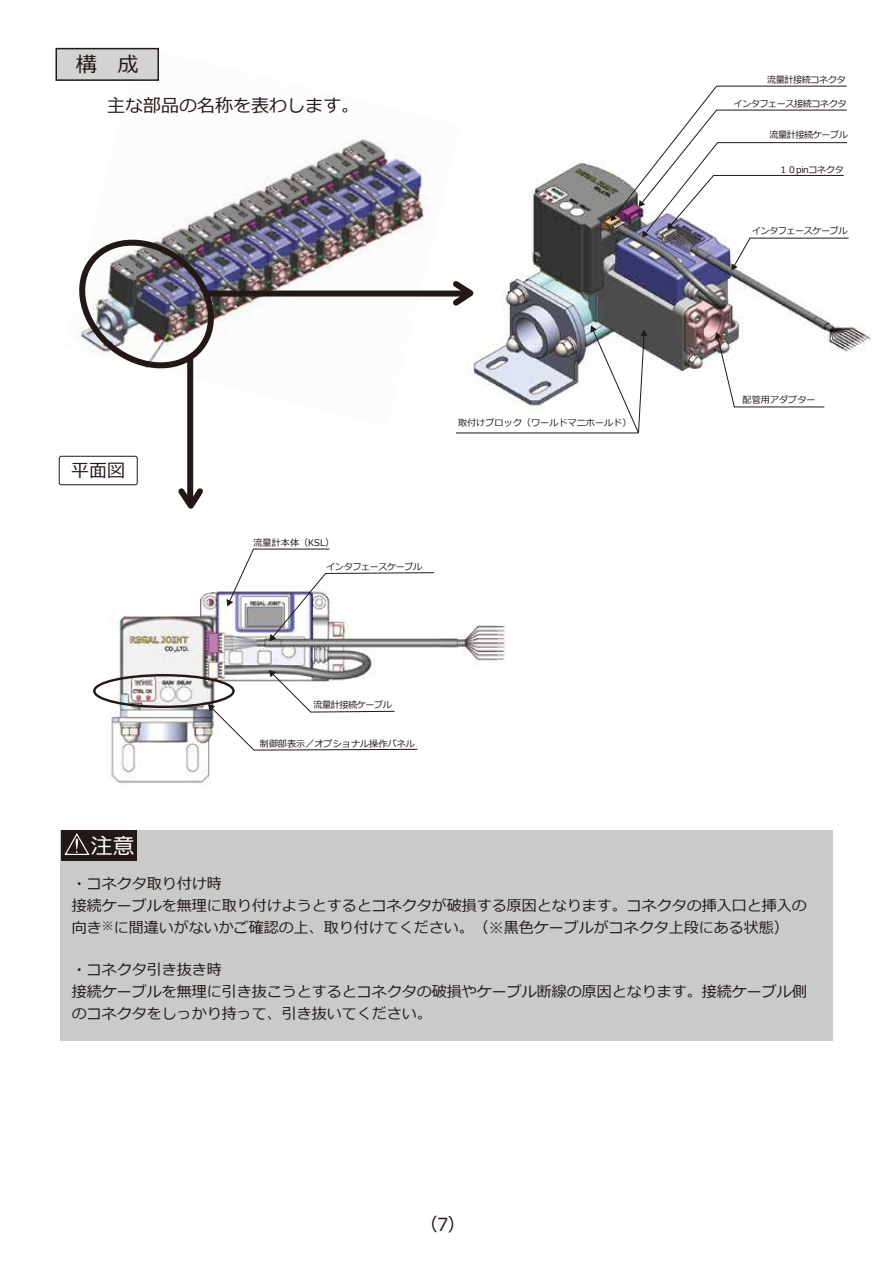
<style>
.page{position:relative;width:893px;height:1263px;background:#fff}
.page>*{position:absolute;margin:0;border:0;box-sizing:border-box;transform-origin:0 0}
.t1{font:21.9px "Meiryo";color:#fff}
.t2{font:21px "Meiryo";color:#221815}
.t3{font:18px "Meiryo";color:#221815}
.t4{font:15px/21.9px "Meiryo";color:#221815}
.t5{font:9.15px "Meiryo";letter-spacing:-.05em;color:#221815}
.t6{font:9.15px "Meiryo";color:#221815}
</style>
<div class="page">
<img style="left:93px;top:477px;width:412px;height:307px">
<div style="left:60px;top:830px;width:772px;height:210px;background:#c9caca"></div>
<div style="left:62px;top:830px;width:75px;height:31px;background:#221815"></div>
<svg style="left:64px;top:833px;width:26px;height:22px"></svg>
<img style="left:471px;top:161px;width:399px;height:251px">
<img style="left:64px;top:47px;width:384px;height:379px">
<div style="left:56px;top:48px;width:103px;height:33px;background:#d3d3d4;border:2px solid #221815"></div>
<div style="left:59px;top:456px;width:79px;height:29px;border:1px solid #221815;border-radius:2px"></div>
<img style="left:73px;top:228px;width:147px;height:143px">
<div style="left:206px;top:291px;width:258px;height:6px;background:#221815"></div>
<div style="left:187px;top:357px;width:6px;height:141px;background:#221815"></div>
<svg style="left:448px;top:276px;width:33px;height:35px"></svg>
<svg style="left:208px;top:670px;width:210px;height:81px"></svg>
<div style="left:93px;top:674px;width:142px;height:34px;border:2px solid #221815;border-radius:50%"></div>
<svg style="left:590px;top:325px;width:58px;height:109px"></svg>
<hr style="left:456px;top:433px;width:182px;height:1px;background:#221815">
<svg style="left:714px;top:332px;width:111px;height:76px"></svg>
<svg style="left:611px;top:85px;width:238px;height:185px"></svg>
<svg style="left:84px;top:483px;width:351px;height:158px"></svg>
<h2 class="t2" style="left:76px;top:50px;width:64px">構　成</h2>
<p class="t3" style="left:107px;top:93px;width:253px">主な部品の名称を表わします。</p>
<p class="t3" style="left:71px;top:458px;width:55px">平面図</p>
<p class="t6" style="left:458px;top:416px;width:175px">取付けブロック（ワールドマニホールド）</p>
<p class="t6" style="left:253px;top:536px;width:82px">流量計本体（KSL）</p>
<p class="t5" style="left:326px;top:561px;width:97px">インタフェースケーブル</p>
<p class="t5" style="left:313px;top:698px;width:80px">流量計接続ケーブル</p>
<p class="t6" style="left:260px;top:738px;width:157px">制御部表示／オプショナル操作パネル</p>
<p class="t5" style="left:767px;top:73px;width:80px">流量計接続コネクタ</p>
<p class="t5" style="left:733px;top:97px;width:115px">インタフェース接続コネクタ</p>
<p class="t5" style="left:769px;top:129px;width:80px">流量計接続ケーブル</p>
<p class="t5" style="left:779px;top:163px;width:66px">１０pinコネクタ</p>
<p class="t5" style="left:752px;top:225px;width:97px">インタフェースケーブル</p>
<p class="t6" style="left:742px;top:393px;width:75px">配管用アダプター</p>
<h1 class="t1" style="left:91px;top:830px;width:45px">注意</h1>
<p class="t4" style="left:72px;top:873px;width:737px">・コネクタ取り付け時<br>接続ケーブルを無理に取り付けようとするとコネクタが破損する原因となります。コネクタの挿入口と挿入の向き<sup>※</sup>に間違いがないかご確認の上、取り付けてください。（※黒色ケーブルがコネクタ上段にある状態）</p>
<p class="t4" style="left:72px;top:959px;width:737px">・コネクタ引き抜き時<br>接続ケーブルを無理に引き抜こうとするとコネクタの破損やケーブル断線の原因となります。接続ケーブル側のコネクタをしっかり持って、引き抜いてください。</p>
<p class="t3" style="left:420px;top:1212px;width:47px">（7）</p>
</div>
